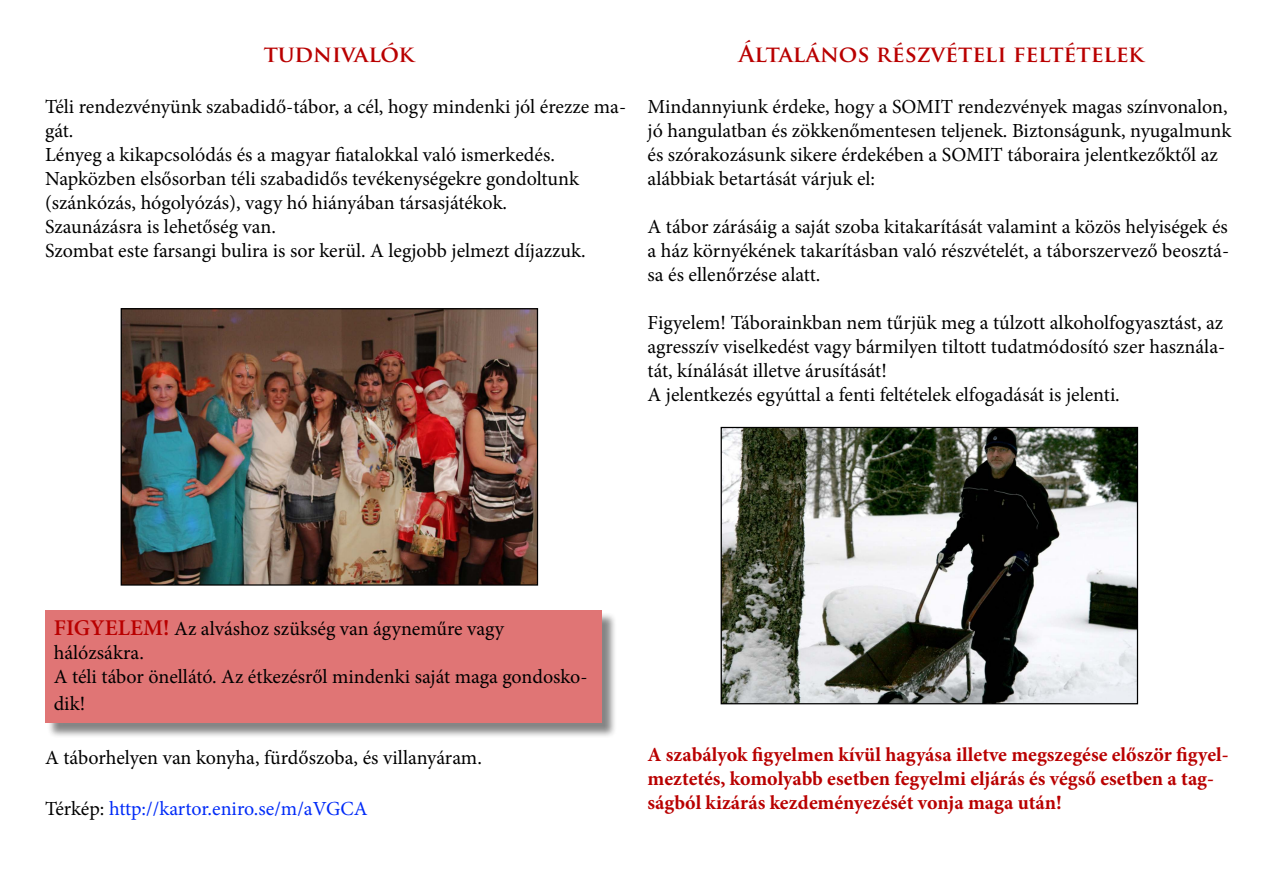
<style>
.page{position:relative;width:1280px;height:870px;background:#fff}
.page>*{position:absolute;margin:0;border:0;box-sizing:border-box;transform-origin:0 0}
.t1{font:700 22.5px "Trajan Pro";color:#b90000}
.t2{font:20px/24px "Minion Pro";color:#000}
.t3{font:700 20px/24px "Minion Pro";color:#b90000}
.t4{font:20px "Minion Pro";color:#002bf8}
.s1{font-weight:600;font-size:22.5px;color:#b90000}
.s2{color:#000}
</style>
<div class="page">
<div style="left:47px;top:612px;width:570px;height:126px;background:#000;opacity:.48"></div>
<div style="left:45px;top:610px;width:556px;height:112px;background:#e07575"></div>
<img style="left:123px;top:310px;width:413px;height:274px">
<div style="left:121px;top:308px;width:417px;height:278px;border:1px solid #000"></div>
<img style="left:723px;top:429px;width:413px;height:273px">
<div style="left:721px;top:427px;width:417px;height:277px;border:1px solid #000"></div>
<p class="t1" style="left:264px;top:40px;width:152px">TUDNIVALÓK</p>
<p class="t2" style="left:45px;top:95px;width:583px">Téli rendezvényünk szabadidő-tábor, a cél, hogy mindenki jól érezze ma&shy;gát.<br>Lényeg a kikapcsolódás és a magyar fiatalokkal való ismerkedés.<br>Napközben elsősorban téli szabadidős tevékenységekre gondoltunk (szánkózás, hógolyózás), vagy hó hiányában társasjátékok.<br>Szaunázásra is lehetőség van.<br>Szombat este farsangi bulira is sor kerül. A legjobb jelmezt díjazzuk.</p>
<p class="t1" style="left:739px;top:40px;width:406px">ÁLTALÁNOS RÉSZVÉTELI FELTÉTELEK</p>
<p class="t2" style="left:648px;top:95px;width:585px">Mindannyiunk érdeke, hogy a SOMIT rendezvények magas színvonalon, jó hangulatban és zökkenőmentesen teljenek. Biztonságunk, nyugalmunk és szórakozásunk sikere érdekében a SOMIT táboraira jelentkezőktől az alábbiak betartását várjuk el:</p>
<p class="t2" style="left:648px;top:215px;width:583px;text-align:justify">A tábor zárásáig a saját szoba kitakarítását valamint a közös helyiségek és a ház környékének takarításban való részvételét, a táborszervező beosztá&shy;sa és ellenőrzése alatt.</p>
<p class="t2" style="left:648px;top:311px;width:579px">Figyelem! Táborainkban nem tűrjük meg a túlzott alkoholfogyasztást, az agresszív viselkedést vagy bármilyen tiltott tudatmódosító szer használa&shy;tát, kínálását illetve árusítását!<br>A jelentkezés egyúttal a fenti feltételek elfogadását is jelenti.</p>
<p class="t2" style="left:54px;top:617px;width:535px"><span class="s1">FIGYELEM!</span> Az alváshoz szükség van ágyneműre vagy hálózsákra.<br>A téli tábor önellátó. Az étkezésről mindenki saját maga gondosko-</p>
<p class="t2" style="left:54px;top:692px;width:33px">dik!</p>
<p class="t2" style="left:45px;top:746px;width:438px">A táborhelyen van konyha, fürdőszoba, és villanyáram.</p>
<p class="t4" style="left:45px;top:795px;width:324px"><span class="s2">Térkép:</span> http://kartor.eniro.se/m/aVGCA</p>
<p class="t3" style="left:648px;top:742px;width:583px">A szabályok figyelmen kívül hagyása illetve megszegése először figyel&shy;meztetés, komolyabb esetben fegyelmi eljárás és végső esetben a tag&shy;ságból kizárás kezdeményezését vonja maga után!</p>
</div>
